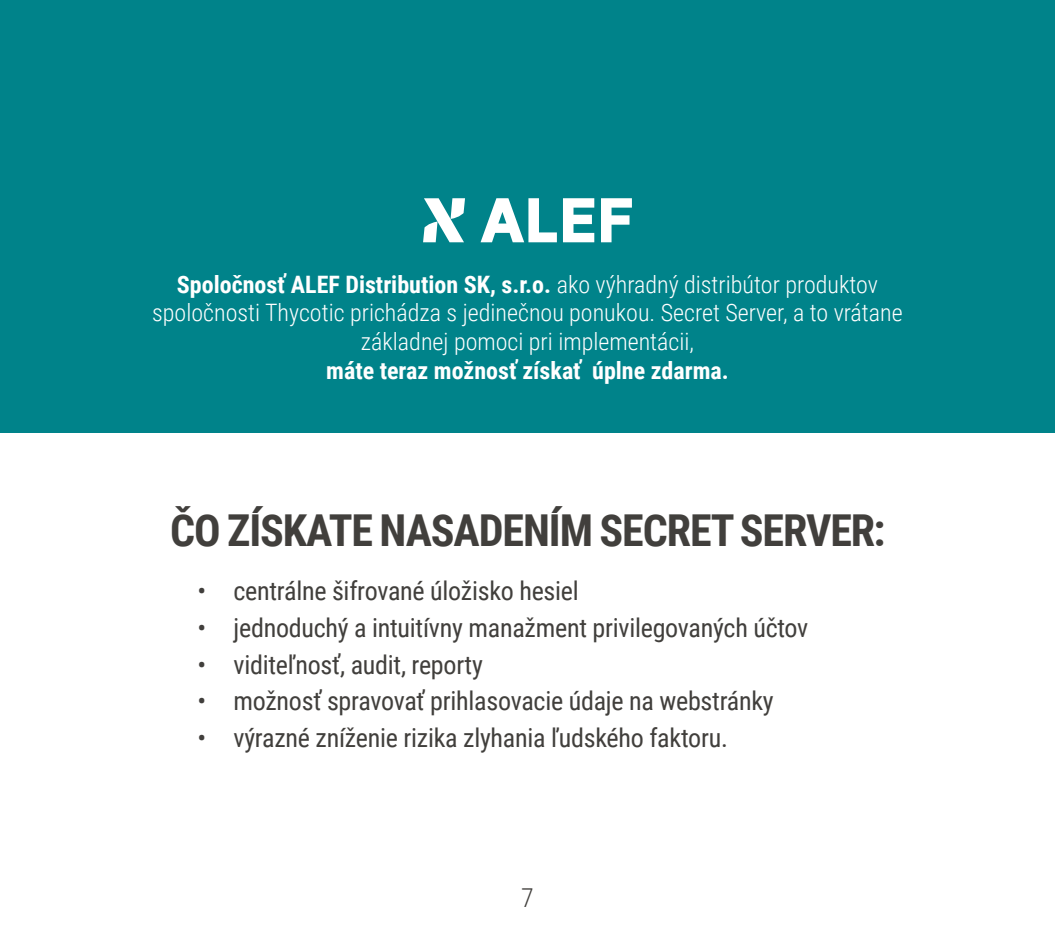
<style>
.page{position:relative;width:1055px;height:947px;background:#fff}
.page>*{position:absolute;margin:0;border:0;box-sizing:border-box;transform-origin:0 0}
.t1{font:700 44px "Roboto Condensed";letter-spacing:-.025em;color:#413f3c}
.t2{font:26px "Roboto Condensed";letter-spacing:-.01em;color:#413f3c}
.t3{font:300 26px "Roboto Condensed";color:#413f3c}
.t4{font:300 24px/28.8px "Roboto Condensed";color:#fff;text-align:center}
.t5{font:700 24px "Roboto Condensed";color:#fff}
.s1{font-weight:700}
</style>
<div class="page">
<div style="left:0;top:0;width:1054px;height:433px;background:#00838a"></div>
<svg style="left:563px;top:198px;width:31px;height:44px"></svg>
<svg style="left:601px;top:198px;width:31px;height:44px"></svg>
<svg style="left:480px;top:198px;width:77px;height:44px"></svg>
<svg style="left:423px;top:198px;width:42px;height:44px"></svg>
<p class="t4" style="left:152px;top:269px;width:752px"><span class="s1">Spoločnosť ALEF Distribution SK, s.r.o.</span> ako výhradný distribútor produktov spoločnosti Thycotic prichádza s jedinečnou ponukou. Secret Server, a to vrátane základnej pomoci pri implementácii,</p>
<p class="t5" style="left:326px;top:354px;width:404px">máte teraz možnosť získať úplne zdarma.</p>
<h1 class="t1" style="left:170px;top:499px;width:716px">ČO ZÍSKATE NASADENÍM SECRET SERVER:</h1>
<p class="t2" style="left:197px;top:572px;width:383px">• centrálne šifrované úložisko hesiel</p>
<p class="t2" style="left:197px;top:609px;width:612px">• jednoduchý a intuitívny manažment privilegovaných účtov</p>
<p class="t2" style="left:197px;top:646px;width:287px">• viditeľnosť, audit, reporty</p>
<p class="t2" style="left:197px;top:683px;width:578px">• možnosť spravovať prihlasovacie údaje na webstránky</p>
<p class="t2" style="left:197px;top:720px;width:532px">• výrazné zníženie rizika zlyhania ľudského faktoru.</p>
<p class="t3" style="left:521px;top:879px;width:14px">7</p>
</div>
